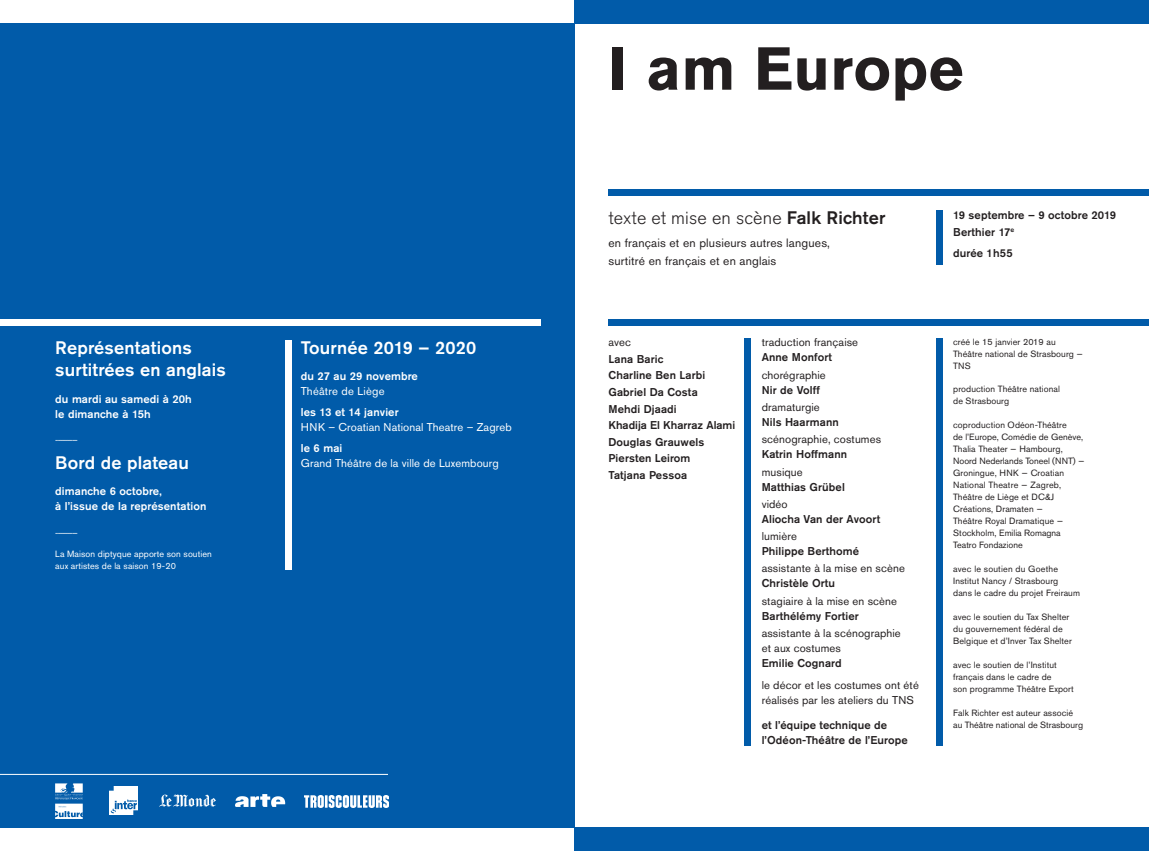
<style>
.page{position:relative;width:1149px;height:851px;background:#fff}
.page>*{position:absolute;margin:0;border:0;box-sizing:border-box;transform-origin:0 0}
.t1{font:700 60px "Akzidenz Grotesk Std";letter-spacing:.01em;color:#231f20}
.t2{font:500 18px "Akzidenz Grotesk Std";letter-spacing:.01em;color:#fff}
.t3{font:300 18px "Akzidenz Grotesk Std";letter-spacing:.01em;color:#231f20}
.t4{font:12px "Akzidenz Grotesk Std";letter-spacing:.015em;color:#231f20}
.t5{font:500 11.25px "Akzidenz Grotesk Std";letter-spacing:.01em;color:#231f20}
.t6{font:11.25px/15px "Akzidenz Grotesk Std";letter-spacing:.01em;color:#231f20}
.t7{font:500 11.25px "Akzidenz Grotesk Std";letter-spacing:.01em;color:#fff}
.t8{font:11.25px "Akzidenz Grotesk Std";letter-spacing:.01em;color:#fff}
.t9{font:9px/12px "Akzidenz Grotesk Std";letter-spacing:.01em;color:#231f20}
.t10{font:9px "Akzidenz Grotesk Std";letter-spacing:.01em;color:#fff}
.s1{font-weight:500}
</style>
<div class="page">
<div style="left:0;top:23px;width:574px;height:804px;background:#015ba9"></div>
<div style="left:574px;top:827px;width:574px;height:23px;background:#015ba9"></div>
<div style="left:574px;top:0;width:574px;height:23px;background:#015ba9"></div>
<hr style="left:0;top:773px;width:388px;height:1px;background:#fff">
<img style="left:109px;top:786px;width:28px;height:28px">
<img style="left:235px;top:794px;width:50px;height:12px">
<img style="left:159px;top:794px;width:56px;height:12px">
<img style="left:304px;top:795px;width:84px;height:12px">
<div style="left:608px;top:189px;width:540px;height:7px;background:#015ba9"></div>
<div style="left:935px;top:210px;width:7px;height:55px;background:#015ba9"></div>
<div style="left:608px;top:319px;width:540px;height:6px;background:#015ba9"></div>
<div style="left:744px;top:338px;width:6px;height:407px;background:#015ba9"></div>
<div style="left:935px;top:338px;width:7px;height:407px;background:#015ba9"></div>
<div style="left:285px;top:340px;width:6px;height:230px;background:#fff"></div>
<div style="left:0;top:319px;width:540px;height:6px;background:#fff"></div>
<img style="left:55px;top:783px;width:28px;height:35px">
<p class="t2" style="left:55px;top:341px;width:138px">Représentations</p>
<p class="t2" style="left:55px;top:363px;width:172px">surtitrées en anglais</p>
<p class="t7" style="left:55px;top:394px;width:138px">du mardi au samedi à 20h</p>
<p class="t7" style="left:55px;top:409px;width:97px">le dimanche à 15h</p>
<p class="t10" style="left:55px;top:437px;width:24px">---------</p>
<p class="t2" style="left:55px;top:456px;width:135px">Bord de plateau</p>
<p class="t7" style="left:55px;top:487px;width:108px">dimanche 6 octobre,</p>
<p class="t7" style="left:55px;top:502px;width:152px">à l’issue de la représentation</p>
<p class="t10" style="left:55px;top:529px;width:24px">---------</p>
<p class="t10" style="left:55px;top:551px;width:158px">La Maison diptyque apporte son soutien</p>
<p class="t10" style="left:55px;top:563px;width:122px">aux artistes de la saison 19-20</p>
<p class="t2" style="left:301px;top:341px;width:177px">Tournée 2019 – 2020</p>
<p class="t7" style="left:301px;top:372px;width:118px">du 27 au 29 novembre</p>
<p class="t8" style="left:301px;top:387px;width:85px">Théâtre de Liège</p>
<p class="t7" style="left:301px;top:408px;width:99px">les 13 et 14 janvier</p>
<p class="t8" style="left:301px;top:423px;width:212px">HNK – Croatian National Theatre – Zagreb</p>
<p class="t7" style="left:301px;top:444px;width:43px">le 6 mai</p>
<p class="t8" style="left:301px;top:459px;width:199px">Grand Théâtre de la ville de Luxembourg</p>
<p class="t1" style="left:608px;top:47px;width:356px">I am Europe</p>
<p class="t3" style="left:608px;top:211px;width:278px">texte et mise en scène <span class="s1">Falk Richter</span></p>
<p class="t4" style="left:608px;top:238px;width:223px">en français et en plusieurs autres langues,</p>
<p class="t4" style="left:608px;top:256px;width:169px">surtitré en français et en anglais</p>
<p class="t6" style="left:608px;top:336px;width:24px">avec</p>
<p class="t5" style="left:608px;top:355px;width:57px">Lana Baric</p>
<p class="t5" style="left:608px;top:371px;width:98px">Charline Ben Larbi</p>
<p class="t5" style="left:608px;top:388px;width:91px">Gabriel Da Costa</p>
<p class="t5" style="left:608px;top:404px;width:70px">Mehdi Djaadi</p>
<p class="t5" style="left:608px;top:421px;width:128px">Khadija El Kharraz Alami</p>
<p class="t5" style="left:608px;top:437px;width:97px">Douglas Grauwels</p>
<p class="t5" style="left:608px;top:454px;width:83px">Piersten Leirom</p>
<p class="t5" style="left:608px;top:470px;width:80px">Tatjana Pessoa</p>
<p class="t6" style="left:761px;top:336px;width:98px">traduction française</p>
<p class="t5" style="left:761px;top:353px;width:72px">Anne Monfort</p>
<p class="t6" style="left:761px;top:368px;width:66px">chorégraphie</p>
<p class="t5" style="left:761px;top:386px;width:60px">Nir de Volff</p>
<p class="t6" style="left:761px;top:401px;width:60px">dramaturgie</p>
<p class="t5" style="left:761px;top:418px;width:78px">Nils Haarmann</p>
<p class="t6" style="left:761px;top:433px;width:121px">scénographie, costumes</p>
<p class="t5" style="left:761px;top:450px;width:87px">Katrin Hoffmann</p>
<p class="t6" style="left:761px;top:465px;width:42px">musique</p>
<p class="t5" style="left:761px;top:482px;width:85px">Matthias Grübel</p>
<p class="t6" style="left:761px;top:497px;width:27px">vidéo</p>
<p class="t5" style="left:761px;top:514px;width:120px">Aliocha Van der Avoort</p>
<p class="t6" style="left:761px;top:529px;width:37px">lumière</p>
<p class="t5" style="left:761px;top:547px;width:99px">Philippe Berthomé</p>
<p class="t6" style="left:761px;top:562px;width:145px">assistante à la mise en scène</p>
<p class="t5" style="left:761px;top:579px;width:75px">Christèle Ortu</p>
<p class="t6" style="left:761px;top:594px;width:137px">stagiaire à la mise en scène</p>
<p class="t5" style="left:761px;top:611px;width:99px">Barthélémy Fortier</p>
<p class="t6" style="left:761px;top:626px;width:140px">assistante à la scénographie</p>
<p class="t6" style="left:761px;top:641px;width:81px">et aux costumes</p>
<p class="t5" style="left:761px;top:658px;width:81px">Emilie Cognard</p>
<p class="t6" style="left:761px;top:679px;width:159px">le décor et les costumes ont été réalisés par les ateliers du TNS</p>
<p class="t5" style="left:761px;top:721px;width:127px">et l’équipe technique de</p>
<p class="t5" style="left:761px;top:736px;width:147px">l’Odéon-Théâtre de l’Europe</p>
<p class="t5" style="left:952px;top:211px;width:164px">19 septembre – 9 octobre 2019</p>
<p class="t5" style="left:952px;top:227px;width:63px">Berthier 17<sup>e</sup></p>
<p class="t5" style="left:952px;top:248px;width:61px">durée 1h55</p>
<p class="t9" style="left:952px;top:336px;width:104px">créé le 15 janvier 2019 au</p>
<p class="t9" style="left:952px;top:348px;width:131px">Théâtre national de Strasbourg −<br>TNS</p>
<p class="t9" style="left:952px;top:383px;width:108px">production Théâtre national</p>
<p class="t9" style="left:952px;top:395px;width:58px">de Strasbourg</p>
<p class="t9" style="left:952px;top:419px;width:115px">coproduction Odéon-Théâtre</p>
<p class="t9" style="left:952px;top:431px;width:133px">de l’Europe, Comédie de Genève,<br>Thalia Theater − Hambourg,<br>Noord Nederlands Toneel (NNT) −<br>Groningue, HNK − Croatian</p>
<p class="t9" style="left:952px;top:479px;width:109px">National Theatre − Zagreb,</p>
<p class="t9" style="left:952px;top:491px;width:102px">Théâtre de Liège et DC&amp;J</p>
<p class="t9" style="left:952px;top:503px;width:91px">Créations, Dramaten −</p>
<p class="t9" style="left:952px;top:515px;width:112px">Théâtre Royal Dramatique −<br>Stockholm, Emilia Romagna</p>
<p class="t9" style="left:952px;top:539px;width:71px">Teatro Fondazione</p>
<p class="t9" style="left:952px;top:563px;width:106px">avec le soutien du Goethe</p>
<p class="t9" style="left:952px;top:575px;width:107px">Institut Nancy / Strasbourg</p>
<p class="t9" style="left:952px;top:587px;width:128px">dans le cadre du projet Freiraum</p>
<p class="t9" style="left:952px;top:611px;width:118px">avec le soutien du Tax Shelter</p>
<p class="t9" style="left:952px;top:623px;width:111px">du gouvernement fédéral de</p>
<p class="t9" style="left:952px;top:635px;width:120px">Belgique et d’Inver Tax Shelter</p>
<p class="t9" style="left:952px;top:659px;width:105px">avec le soutien de l’Institut</p>
<p class="t9" style="left:952px;top:671px;width:100px">français dans le cadre de</p>
<p class="t9" style="left:952px;top:683px;width:122px">son programme Théâtre Export</p>
<p class="t9" style="left:952px;top:707px;width:121px">Falk Richter est auteur associé</p>
<p class="t9" style="left:952px;top:719px;width:131px">au Théâtre national de Strasbourg</p>
</div>
